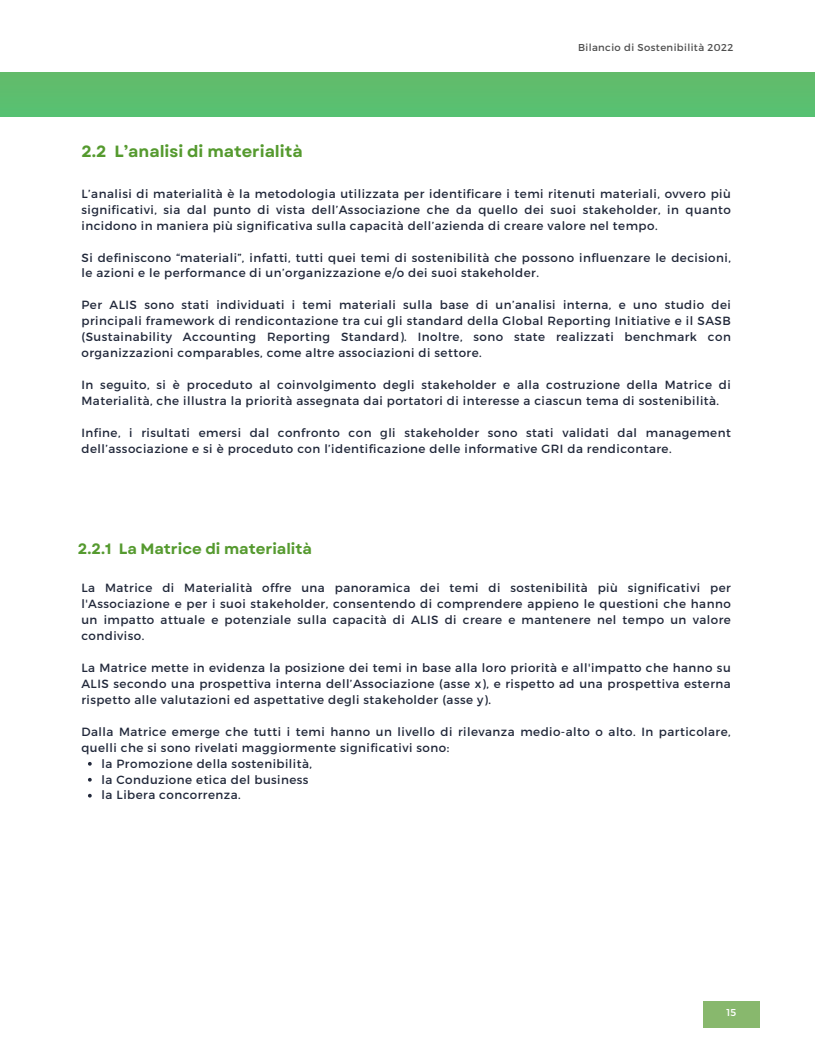
<style>
.page{position:relative;width:815px;height:1064px;background:#fff}
.page>*{position:absolute;margin:0;border:0;box-sizing:border-box;transform-origin:0 0}
.t1{font:700 16.25px "Garet";color:#559a2f}
.t2{font:700 15px "Garet";color:#559a2f}
.t3{font:11.88px/15.9px "Montserrat";letter-spacing:.04em;color:#21283a;text-align:justify}
.t4{font:10px "Montserrat";letter-spacing:.04em;color:#4f4f4f}
.t5{font:10px "Montserrat";color:#fff}
</style>
<div class="page">
<div style="left:703px;top:1001px;width:56px;height:26px;background:#88b86d"></div>
<div style="left:0;top:72px;width:814px;height:44px;background:#5dbe6e"></div>
<svg style="left:88px;top:762px;width:4px;height:3px"></svg>
<svg style="left:88px;top:777px;width:4px;height:4px"></svg>
<svg style="left:88px;top:793px;width:4px;height:4px"></svg>
<p class="t1" style="left:81px;top:140px;width:223px">2.2 L’analisi di materialità</p>
<p class="t4" style="left:578px;top:41px;width:157px">Bilancio di Sostenibilità 2022</p>
<p class="t3" style="left:81px;top:185px;width:651px">L’analisi di materialità è la metodologia utilizzata per identificare i temi ritenuti materiali, ovvero più significativi, sia dal punto di vista dell’Associazione che da quello dei suoi stakeholder, in quanto incidono in maniera più significativa sulla capacità dell’azienda di creare valore nel tempo.</p>
<p class="t3" style="left:81px;top:249px;width:651px">Si definiscono “materiali”, infatti, tutti quei temi di sostenibilità che possono influenzare le decisioni, le azioni e le performance di un’organizzazione e/o dei suoi stakeholder.</p>
<p class="t3" style="left:81px;top:296px;width:651px">Per ALIS sono stati individuati i temi materiali sulla base di un’analisi interna, e uno studio dei principali framework di rendicontazione tra cui gli standard della Global Reporting Initiative e il SASB (Sustainability Accounting Reporting Standard). Inoltre, sono state realizzati benchmark con organizzazioni comparables, come altre associazioni di settore.</p>
<p class="t3" style="left:81px;top:376px;width:651px">In seguito, si è proceduto al coinvolgimento degli stakeholder e alla costruzione della Matrice di<br>Materialità, che illustra la priorità assegnata dai portatori di interesse a ciascun tema di sostenibilità.</p>
<p class="t3" style="left:81px;top:424px;width:651px">Infine, i risultati emersi dal confronto con gli stakeholder sono stati validati dal management dell’associazione e si è proceduto con l’identificazione delle informative GRI da rendicontare.</p>
<p class="t2" style="left:78px;top:538px;width:236px">2.2.1 La Matrice di materialità</p>
<p class="t3" style="left:81px;top:579px;width:651px">La Matrice di Materialità offre una panoramica dei temi di sostenibilità più significativi per l'Associazione e per i suoi stakeholder, consentendo di comprendere appieno le questioni che hanno un impatto attuale e potenziale sulla capacità di ALIS di creare e mantenere nel tempo un valore condiviso.</p>
<p class="t3" style="left:81px;top:659px;width:651px">La Matrice mette in evidenza la posizione dei temi in base alla loro priorità e all'impatto che hanno su ALIS secondo una prospettiva interna dell’Associazione (asse x), e rispetto ad una prospettiva esterna rispetto alle valutazioni ed aspettative degli stakeholder (asse y).</p>
<p class="t3" style="left:81px;top:722px;width:651px">Dalla Matrice emerge che tutti i temi hanno un livello di rilevanza medio-alto o alto. In particolare, quelli che si sono rivelati maggiormente significativi sono:</p>
<p class="t3" style="left:102px;top:754px;width:212px">la Promozione della sostenibilità,</p>
<p class="t3" style="left:102px;top:770px;width:208px">la Conduzione etica del business</p>
<p class="t3" style="left:102px;top:786px;width:141px">la Libera concorrenza.</p>
<p class="t5" style="left:726px;top:1005px;width:12px">15</p>
</div>
